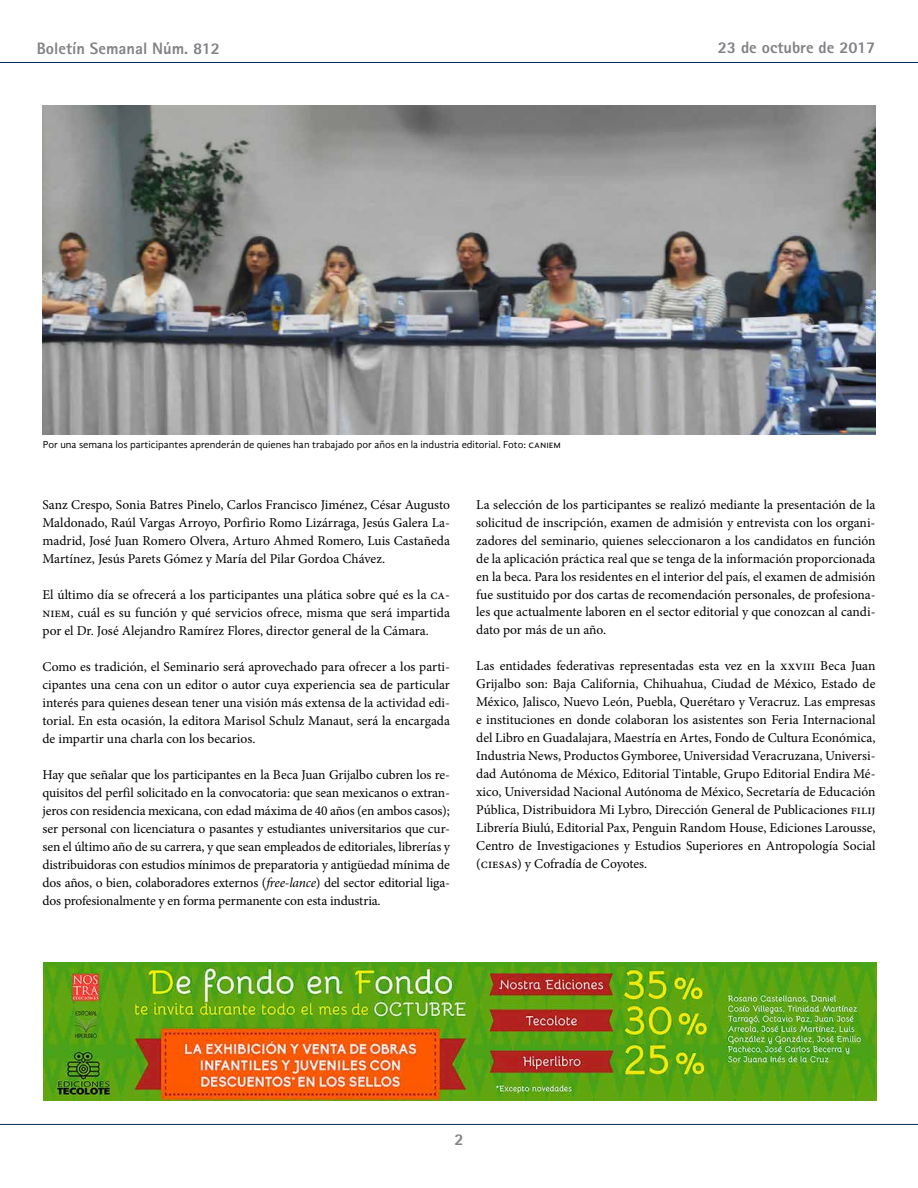
<style>
.page{position:relative;width:918px;height:1188px;background:#fff}
.page>*{position:absolute;margin:0;border:0;box-sizing:border-box;transform-origin:0 0}
.t1{font:800 16.5px "Rotis Sans Serif";color:#808285}
.t2{font:13.5px/18px "Minion Pro";letter-spacing:-.005em;color:#000;text-align:justify}
.t3{font:10.5px "Gandhi Sans";color:#000}
.s1{font-style:italic}
</style>
<div class="page">
<hr style="left:0;top:62px;width:918px;height:1px;background:#00295c">
<hr style="left:0;top:1124px;width:918px;height:1px;background:#00295c">
<img style="left:43px;top:106px;width:832px;height:329px">
<img style="left:43px;top:962px;width:833px;height:138px">
<p class="t1" style="left:37px;top:38px;width:185px">Boletín Semanal Núm. 812</p>
<p class="t1" style="left:718px;top:37px;width:159px">23 de octubre de 2017</p>
<p class="t3" style="left:43px;top:439px;width:520px">Por una semana los participantes aprenderán de quienes han trabajado por años en la industria editorial. Foto: caniem</p>
<p class="t2" style="left:43px;top:495px;width:409px">Sanz Crespo, Sonia Batres Pinelo, Carlos Francisco Jiménez, César Augusto Maldonado, Raúl Vargas Arroyo, Porfirio Romo Lizárraga, Jesús Galera La&shy;madrid, José Juan Romero Olvera, Arturo Ahmed Romero, Luis Castañeda Martínez, Jesús Parets Gómez y María del Pilar Gordoa Chávez.</p>
<p class="t2" style="left:43px;top:585px;width:409px">El último día se ofrecerá a los participantes una plática sobre qué es la ca&shy;niem, cuál es su función y qué servicios ofrece, misma que será impartida por el Dr. José Alejandro Ramírez Flores, director general de la Cámara.</p>
<p class="t2" style="left:43px;top:657px;width:409px">Como es tradición, el Seminario será aprovechado para ofrecer a los parti&shy;cipantes una cena con un editor o autor cuya experiencia sea de particular interés para quienes desean tener una visión más extensa de la actividad edi&shy;torial. En esta ocasión, la editora Marisol Schulz Manaut, será la encargada de impartir una charla con los becarios.</p>
<p class="t2" style="left:43px;top:765px;width:409px">Hay que señalar que los participantes en la Beca Juan Grijalbo cubren los re&shy;quisitos del perfil solicitado en la convocatoria: que sean mexicanos o extran&shy;jeros con residencia mexicana, con edad máxima de 40 años (en ambos casos); ser personal con licenciatura o pasantes y estudiantes universitarios que cur&shy;sen el último año de su carrera, y que sean empleados de editoriales, librerías y distribuidoras con estudios mínimos de preparatoria y antigüedad mínima de dos años, o bien, colaboradores externos (<span class="s1">free-lance</span>) del sector editorial liga&shy;dos profesionalmente y en forma permanente con esta industria.</p>
<p class="t2" style="left:476px;top:495px;width:401px">La selección de los participantes se realizó mediante la presentación de la solicitud de inscripción, examen de admisión y entrevista con los organi&shy;zadores del seminario, quienes seleccionaron a los candidatos en función de la aplicación práctica real que se tenga de la información proporcionada en la beca. Para los residentes en el interior del país, el examen de admisión fue sustituido por dos cartas de recomendación personales, de profesiona&shy;les que actualmente laboren en el sector editorial y que conozcan al candi&shy;dato por más de un año.</p>
<p class="t2" style="left:476px;top:657px;width:401px">Las entidades federativas representadas esta vez en la xxviii Beca Juan Grijalbo son: Baja California, Chihuahua, Ciudad de México, Estado de México, Jalisco, Nuevo León, Puebla, Querétaro y Veracruz. Las empresas e instituciones en donde colaboran los asistentes son Feria Internacional del Libro en Guadalajara, Maestría en Artes, Fondo de Cultura Económica, Industria News, Productos Gymboree, Universidad Veracruzana, Universi&shy;dad Autónoma de México, Editorial Tintable, Grupo Editorial Endira Mé&shy;xico, Universidad Nacional Autónoma de México, Secretaría de Educación Pública, Distribuidora Mi Lybro, Dirección General de Publicaciones filij Librería Biulú, Editorial Pax, Penguin Random House, Ediciones Larousse, Centro de Investigaciones y Estudios Superiores en Antropología Social (ciesas) y Cofradía de Coyotes.</p>
<p class="t1" style="left:455px;top:1129px;width:11px">2</p>
</div>
